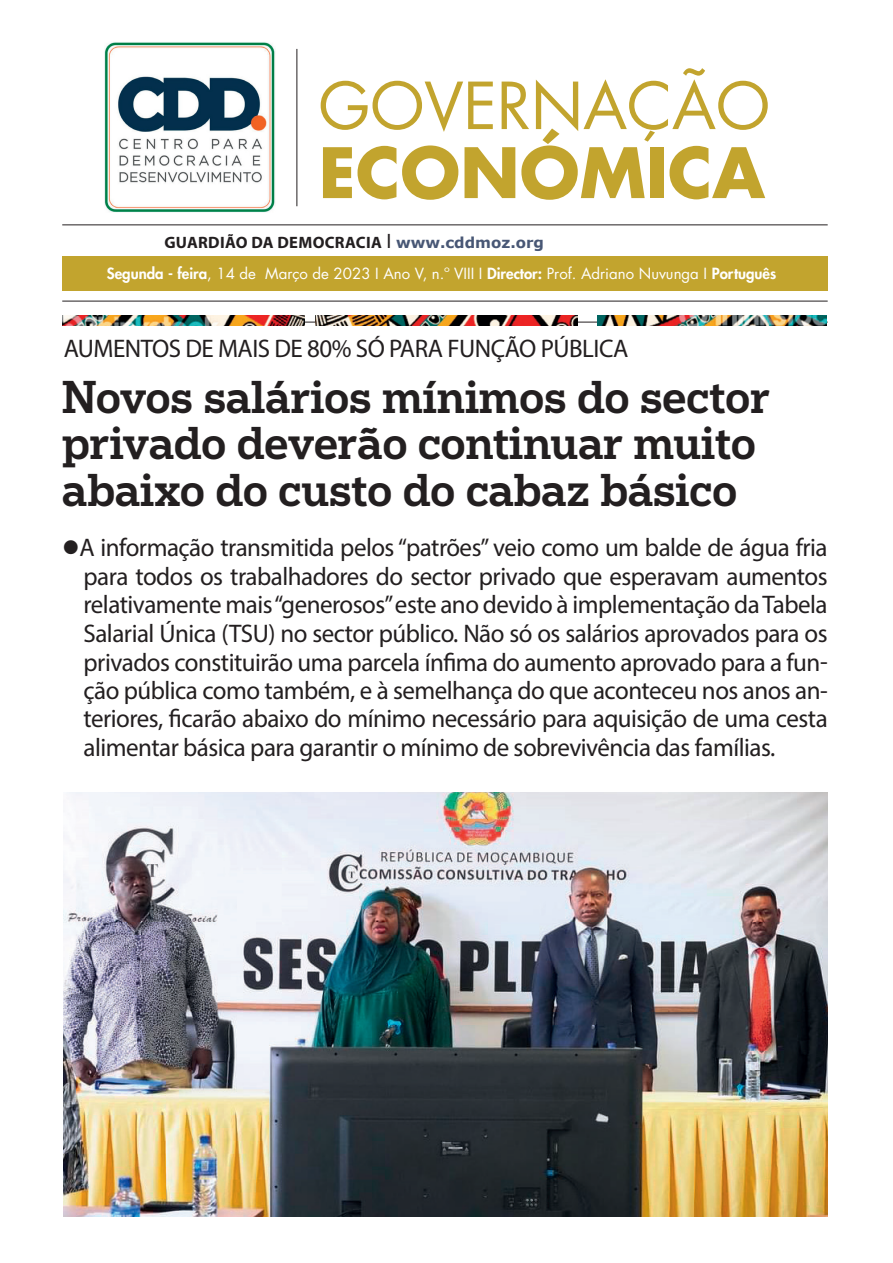
<style>
.page{position:relative;width:893px;height:1263px;background:#fff}
.page>*{position:absolute;margin:0;border:0;box-sizing:border-box;transform-origin:0 0}
.t1{font:700 67.5px "Futura LT";color:#c2a42e}
.t2{font:63px "Futura LT";letter-spacing:-.005em;color:#c2a42e}
.t3{font:500 43.5px/46.5px "Popular";color:#231f20}
.t4{font:25.5px/28.5px "Myriad Pro";letter-spacing:-.02em;color:#231f20;text-align:justify}
.t5{font:700 16.5px "Myriad Pro";letter-spacing:.02em;color:#231f20}
.t6{font:15px "Futura LT";color:#fff}
.s1{font-weight:400;font-size:20.85px}
.s2{font-family:"Verdana";font-size:15px;color:#485775}
.s3{font-weight:800}
</style>
<div class="page">
<hr style="left:297px;top:49px;width:1px;height:157px;background:#231f20">
<div style="left:62px;top:256px;width:766px;height:35px;background:#c2a42e"></div>
<hr style="left:62px;top:322px;width:766px;height:1px;background:#231f20">
<img style="left:62px;top:315px;width:243px;height:11px">
<img style="left:316px;top:315px;width:261px;height:11px">
<img style="left:598px;top:315px;width:229px;height:11px">
<img style="left:105px;top:42px;width:170px;height:170px">
<hr style="left:62px;top:301px;width:766px;height:1px;background:#231f20">
<hr style="left:62px;top:225px;width:766px;height:1px;background:#231f20">
<img style="left:64px;top:792px;width:764px;height:425px">
<h2 class="t2" style="left:319px;top:66px;width:453px">GOVERNAÇÃO</h2>
<h1 class="t1" style="left:319px;top:128px;width:448px">ECONÓMICA</h1>
<p class="t5" style="left:164px;top:231px;width:381px">GUARDIÃO DA DEMOCRACIA <span class="s1">I</span> <span class="s2">www.cddmoz.org</span></p>
<p class="t6" style="left:107px;top:263px;width:671px"><span class="s3">Segunda - feira</span>, 14 de Março de 2023 I Ano V, n.º VIII I <span class="s3">Director:</span> Prof. Adriano Nuvunga I <span class="s3">Português</span></p>
<p class="t4" style="left:64px;top:334px;width:566px">AUMENTOS DE MAIS DE 80% SÓ PARA FUNÇÃO PÚBLICA</p>
<h3 class="t3" style="left:62px;top:372px;width:709px">Novos salários mínimos do sector privado deverão continuar muito abaixo do custo do cabaz básico</h3>
<p class="t4" style="left:84px;top:533px;width:746px;text-indent:-21px">●A informação transmitida pelos “patrões” veio como um balde de água fria para todos os trabalhadores do sector privado que esperavam aumentos relativamente mais “generosos” este ano devido à implementação da Tabela Salarial Única (TSU) no sector público. Não só os salários aprovados para os privados constituirão uma parcela ínfima do aumento aprovado para a fun&shy;ção pública como também, e à semelhança do que aconteceu nos anos an&shy;teriores, ficarão abaixo do mínimo necessário para aquisição de uma cesta alimentar básica para garantir o mínimo de sobrevivência das famílias.</p>
</div>
